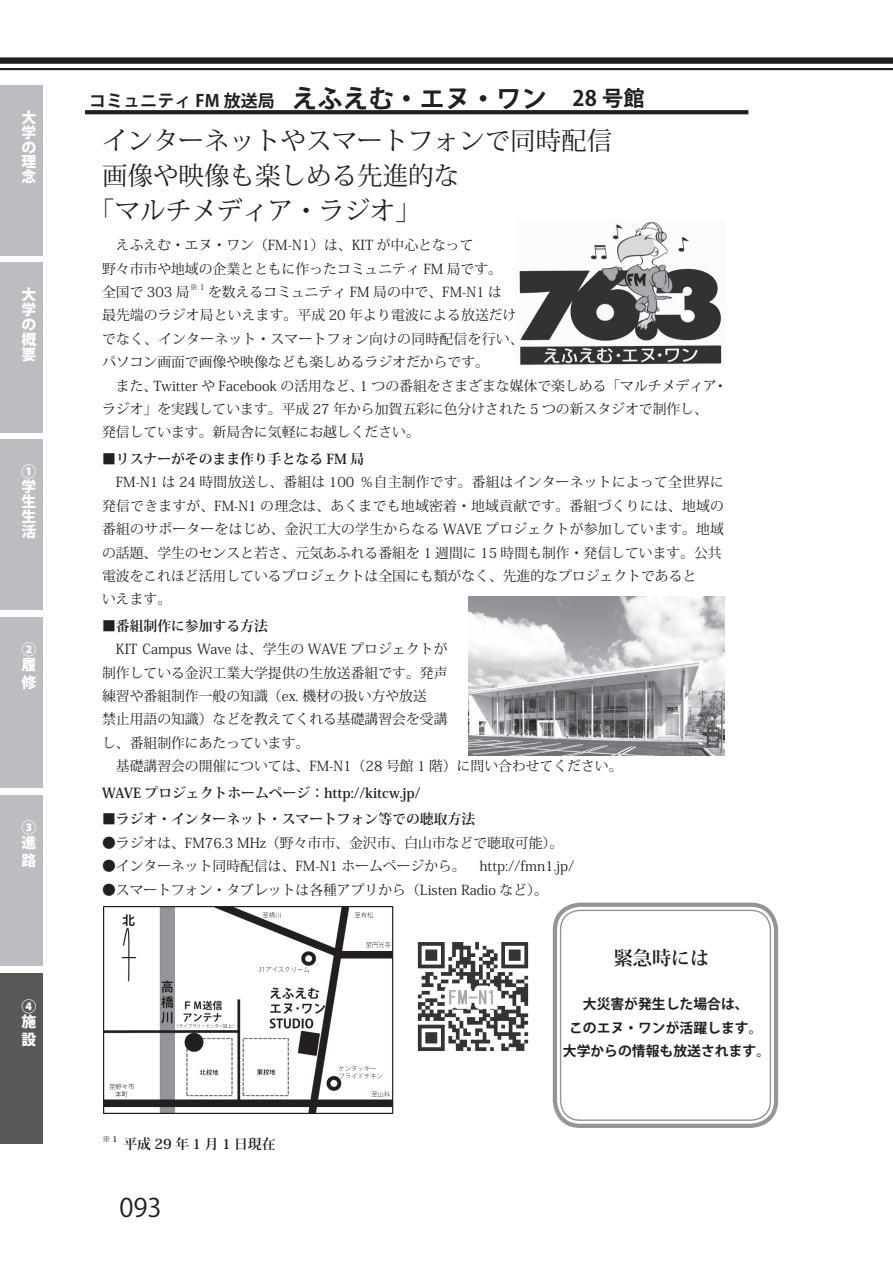
<style>
.page{position:relative;width:893px;height:1263px;background:#fff}
.page>*{position:absolute;margin:0;border:0;box-sizing:border-box;transform-origin:0 0}
.t1{font:25.5px "Koz Min Pro";color:#231f20}
.t2{font:25.5px "Koz Go Pro";color:#231f20}
.t3{font:700 19.2px "Koz Min Pro";color:#231f20}
.t4{font:700 16.95px "Koz Go Pro";color:#231f20}
.t5{font:800 14.85px/14.9px "Koz Go Pro";color:#fff;text-align:justify}
.t6{font:13.8px/23.4px "Koz Min Pro";color:#231f20}
.t7{font:700 13.8px "Koz Min Pro";color:#231f20}
.t8{font:700 13.8px/23.4px "Koz Go Pro";color:#231f20;text-align:center}
.t9{font:700 13.8px "Koz Min Pro";letter-spacing:.25em;color:#231f20}
.t10{font:8.1px "Koz Min Pro";color:#231f20}
.t11{font:700 8.1px "Koz Min Pro";color:#231f20}
.s1{font-size:25.5px}
.s2{font-size:21.3px}
</style>
<div class="page">
<div style="left:0;top:262px;width:43px;height:170px;background:#bcbdc0"></div>
<hr style="left:0;top:68px;width:893px;height:2px;background:#231f20">
<div style="left:0;top:57px;width:893px;height:7px;background:#231f20"></div>
<div style="left:0;top:85px;width:43px;height:170px;background:#bcbdc0"></div>
<div style="left:0;top:439px;width:43px;height:170px;background:#bcbdc0"></div>
<div style="left:0;top:617px;width:43px;height:170px;background:#bcbdc0"></div>
<div style="left:0;top:795px;width:43px;height:170px;background:#bcbdc0"></div>
<div style="left:0;top:974px;width:43px;height:170px;background:#57585a"></div>
<svg style="left:85px;top:110px;width:663px;height:4px;background:#292526"></svg>
<div style="left:553px;top:902px;width:225px;height:226px;border:4px solid #939598;border-radius:25px"></div>
<div style="left:560px;top:910px;width:211px;height:211px;border:1px solid #939598;border-radius:20px"></div>
<img style="left:519px;top:222px;width:203px;height:143px">
<img style="left:469px;top:597px;width:255px;height:158px">
<img style="left:103px;top:907px;width:291px;height:206px">
<img style="left:417px;top:942px;width:112px;height:109px">
<p class="t5" style="left:22px;top:111px;width:16px">大学の理念</p>
<p class="t5" style="left:22px;top:288px;width:16px">大学の概要</p>
<p class="t5" style="left:22px;top:466px;width:16px">①学生生活</p>
<p class="t5" style="left:22px;top:643px;width:16px">②履</p>
<p class="t5" style="left:22px;top:676px;width:16px">修</p>
<p class="t5" style="left:22px;top:821px;width:16px">③進</p>
<p class="t5" style="left:22px;top:854px;width:16px">路</p>
<p class="t5" style="left:22px;top:1000px;width:16px">④施</p>
<p class="t5" style="left:22px;top:1033px;width:16px">設</p>
<p class="t4" style="left:89px;top:90px;width:557px">コミュニティ FM 放送局　<span class="s1">えふえむ・エヌ・ワン　</span><span class="s2">28 号館</span></p>
<h1 class="t1" style="left:102px;top:122px;width:512px">インターネットやスマートフォンで同時配信</h1>
<h1 class="t1" style="left:102px;top:157px;width:359px">画像や映像も楽しめる先進的な</h1>
<h1 class="t1" style="left:89px;top:192px;width:333px">「マルチメディア・ラジオ」</h1>
<p class="t6" style="left:102px;top:233px;width:401px">　えふえむ・エヌ・ワン（FM-N1）は、KIT が中心となって<br>野々市市や地域の企業とともに作ったコミュニティ FM 局です。全国で 303 局</p>
<p class="t10" style="left:190px;top:282px;width:17px">※1</p>
<p class="t6" style="left:102px;top:280px;width:423px;text-indent:106px">を数えるコミュニティ FM 局の中で、FM-N1 は<br>最先端のラジオ局といえます。平成 20 年より電波による放送だけでなく、インターネット・スマートフォン向けの同時配信を行い、パソコン画面で画像や映像なども楽しめるラジオだからです。</p>
<p class="t6" style="left:102px;top:373px;width:627px">　また、Twitter や Facebook の活用など、1 つの番組をさまざまな媒体で楽しめる「マルチメディア・ラジオ」を実践しています。平成 27 年から加賀五彩に色分けされた 5 つの新スタジオで制作し、<br>発信しています。新局舎に気軽にお越しください。</p>
<p class="t7" style="left:102px;top:449px;width:264px">■リスナーがそのまま作り手となる FM 局</p>
<p class="t6" style="left:102px;top:470px;width:624px">　FM-N1 は 24 時間放送し、番組は 100 ％自主制作です。番組はインターネットによって全世界に発信できますが、FM-N1 の理念は、あくまでも地域密着・地域貢献です。番組づくりには、地域の番組のサポーターをはじめ、金沢工大の学生からなる WAVE プロジェクトが参加しています。地域の話題、学生のセンスと若さ、元気あふれる番組を 1 週間に 15 時間も制作・発信しています。公共電波をこれほど活用しているプロジェクトは全国にも類がなく、先進的なプロジェクトであると<br>いえます。</p>
<p class="t7" style="left:102px;top:616px;width:167px">■番組制作に参加する方法</p>
<p class="t6" style="left:102px;top:637px;width:347px">　KIT Campus Wave は、学生の WAVE プロジェクトが制作している金沢工業大学提供の生放送番組です。発声練習や番組制作一般の知識（ex. 機材の扱い方や放送<br>禁止用語の知識）などを教えてくれる基礎講習会を受講し、番組制作にあたっています。</p>
<p class="t6" style="left:116px;top:754px;width:508px">基礎講習会の開催については、FM-N1（28 号館 1 階）に問い合わせてください。</p>
<p class="t7" style="left:102px;top:783px;width:320px">WAVE プロジェクトホームページ：http://kitcw.jp/</p>
<p class="t7" style="left:102px;top:809px;width:375px">■ラジオ・インターネット・スマートフォン等での聴取方法</p>
<p class="t6" style="left:102px;top:830px;width:463px">●ラジオは、FM76.3 MHz（野々市市、金沢市、白山市などで聴取可能）。</p>
<p class="t6" style="left:102px;top:854px;width:474px">●インターネット同時配信は、FM-N1 ホームページから。　http://fmn1.jp/</p>
<p class="t6" style="left:102px;top:877px;width:447px">●スマートフォン・タブレットは各種アプリから（Listen Radio など）。</p>
<p class="t11" style="left:102px;top:1133px;width:17px">※1</p>
<p class="t9" style="left:123px;top:1133px;width:154px">平成29年1月1日現在</p>
<h1 class="t2" style="left:119px;top:1191px;width:44px">093</h1>
<h2 class="t3" style="left:614px;top:943px;width:97px">緊急時には</h2>
<p class="t8" style="left:563px;top:993px;width:209px">大災害が発生した場合は、<br>このエヌ・ワンが活躍します。大学からの情報も放送されます。</p>
</div>
